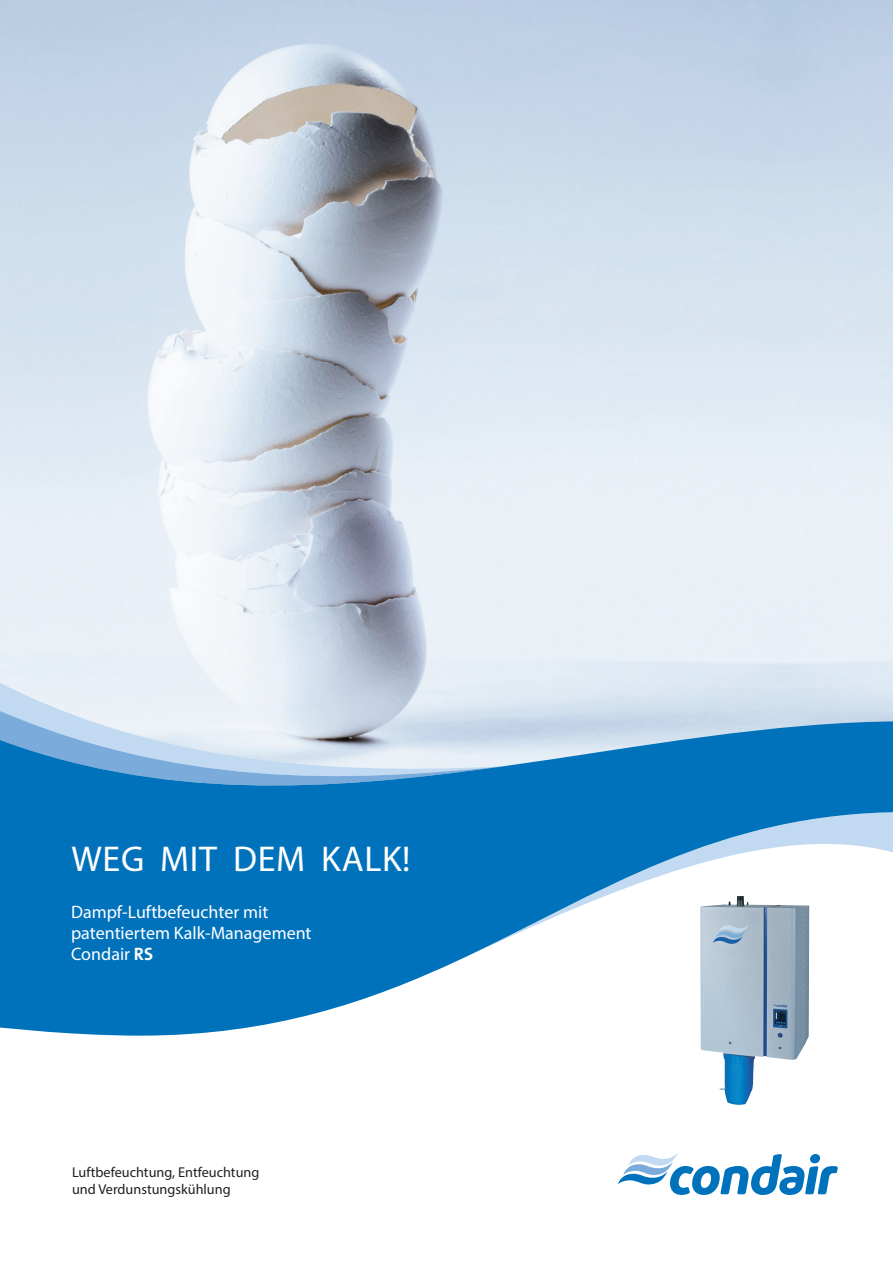
<style>
.page{position:relative;width:893px;height:1263px;background:#fff}
.page>*{position:absolute;margin:0;border:0;box-sizing:border-box;transform-origin:0 0}
.t1{font:36px "Myriad Pro";letter-spacing:.02em;color:#fff}
._03_Lead_text___12_pt{font:18px "Myriad Pro";color:#fff}
._05_Running_text___9_5_pt{font:14.25px "Myriad Pro";color:#231f20}
.s1{font-family:"The Sans B7";font-weight:700}
</style>
<div class="page">
<img style="left:0;top:0;width:893px;height:721px">
<svg style="left:0;top:676px;width:503px;height:45px;background:#dee7f1"></svg>
<svg style="left:0;top:705px;width:500px;height:16px;background:#d9e5f1"></svg>
<svg style="left:0;top:721px;width:893px;height:315px;fill:#0072bc"></svg>
<svg style="left:618px;top:1153px;width:220px;height:42px"></svg>
<img style="left:700px;top:896px;width:109px;height:209px">
<p class="t1" style="left:71px;top:837px;width:340px">WEG MIT DEM KALK!</p>
<p class="_03_Lead_text___12_pt" style="left:71px;top:900px;width:199px">Dampf-Luftbefeuchter mit</p>
<p class="_03_Lead_text___12_pt" style="left:71px;top:922px;width:242px">patentiertem Kalk-Management</p>
<p class="_03_Lead_text___12_pt" style="left:71px;top:943px;width:84px">Condair <span class="s1">RS</span></p>
<p class="_05_Running_text___9_5_pt" style="left:72px;top:1163px;width:189px">Luftbefeuchtung, Entfeuchtung</p>
<p class="_05_Running_text___9_5_pt" style="left:72px;top:1180px;width:160px">und Verdunstungskühlung</p>
</div>
